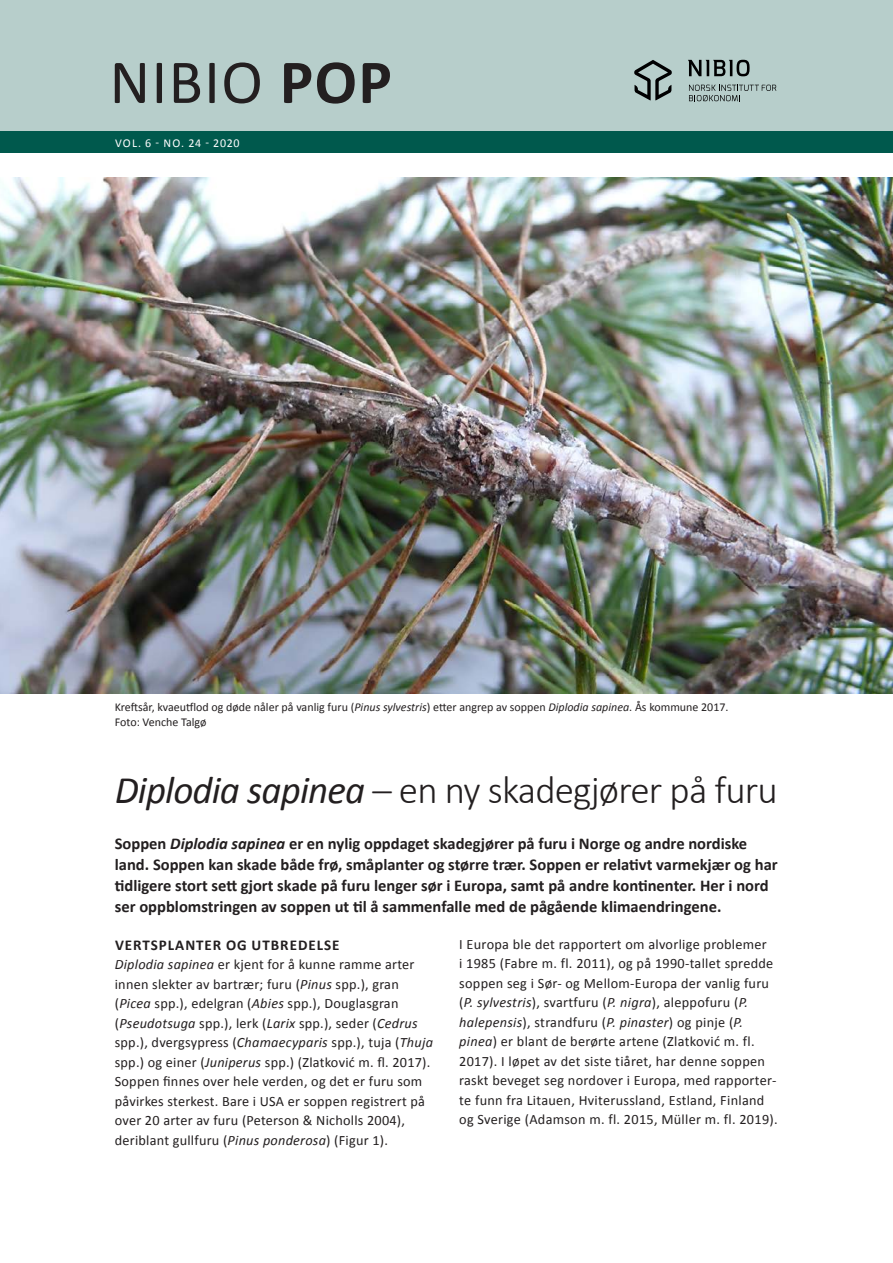
<style>
.page{position:relative;width:893px;height:1263px;background:#fff}
.page>*{position:absolute;margin:0;border:0;box-sizing:border-box;transform-origin:0 0}
.t1{font:63px "Calibri";letter-spacing:.02em;color:#231f20}
.t2{font:300 39px "Calibri";letter-spacing:-.02em;color:#231f20}
.t3{font:700 16.5px/21px "Calibri";color:#231f20}
.t4{font:700 15px "Calibri";letter-spacing:.065em;color:#231f20}
.t5{font:14.25px/19.5px "Calibri";letter-spacing:.015em;color:#231f20}
.t6{font:12px/14.4px "Calibri";color:#231f20}
.t7{font:12px "Calibri";letter-spacing:.06em;color:#fff}
.s1{font-weight:700}
.s2{font-style:italic}
.s3{font-weight:400;font-style:italic}
</style>
<div class="page">
<div style="left:0;top:0;width:893px;height:138px;background:#b7cecb"></div>
<div style="left:0;top:132px;width:893px;height:21px;background:#00594d"></div>
<svg style="left:634px;top:60px;width:38px;height:41px"></svg>
<svg style="left:688px;top:60px;width:62px;height:16px"></svg>
<svg style="left:689px;top:85px;width:87px;height:16px"></svg>
<img style="left:0;top:177px;width:893px;height:517px">
<h1 class="t1" style="left:109px;top:42px;width:284px">NIBIO <span class="s1">POP</span></h1>
<p class="t7" style="left:115px;top:136px;width:126px">VOL. 6 - NO. 24 - 2020</p>
<p class="t6" style="left:115px;top:700px;width:615px">Kreftsår, kvaeutflod og døde nåler på vanlig furu (<span class="s2">Pinus sylvestris</span>) etter angrep av soppen <span class="s2">Diplodia sapinea</span>. Ås kommune 2017.<br>Foto: Venche Talgø</p>
<h2 class="t2" style="left:115px;top:766px;width:664px"><span class="s3">Diplodia sapinea</span> – en ny skadegjører på furu</h2>
<p class="t3" style="left:115px;top:833px;width:664px">Soppen <span class="s2">Diplodia sapinea</span> er en nylig oppdaget skadegjører på furu i Norge og andre nordiske land. Soppen kan skade både frø, småplanter og større trær. Soppen er relativt varmekjær og har tidligere stort sett gjort skade på furu lenger sør i Europa, samt på andre kontinenter. Her i nord ser oppblomstringen av soppen ut til å sammenfalle med de pågående klimaendringene.</p>
<p class="t4" style="left:115px;top:935px;width:226px">VERTSPLANTER OG UTBREDELSE</p>
<p class="t5" style="left:115px;top:955px;width:320px"><span class="s2">Diplodia sapinea</span> er kjent for å kunne ramme arter innen slekter av bartrær; furu (<span class="s2">Pinus</span> spp.), gran (<span class="s2">Picea</span> spp.), edelgran (<span class="s2">Abies</span> spp.), Douglasgran (<span class="s2">Pseudotsuga</span> spp.), lerk (<span class="s2">Larix</span> spp.), seder (<span class="s2">Cedrus </span>spp.), dvergsypress (<span class="s2">Chamaecyparis</span> spp.), tuja (<span class="s2">Thuja </span>spp.) og einer (<span class="s2">Juniperus</span> spp.) (Zlatković m. fl. 2017).<br>Soppen finnes over hele verden, og det er furu som påvirkes sterkest. Bare i USA er soppen registrert på over 20 arter av furu (Peterson &amp; Nicholls 2004), deriblant gullfuru (<span class="s2">Pinus ponderosa</span>) (Figur 1).</p>
<p class="t5" style="left:459px;top:934px;width:320px">I Europa ble det rapportert om alvorlige problemer<br>i 1985 (Fabre m. fl. 2011), og på 1990-tallet spredde soppen seg i Sør- og Mellom-Europa der vanlig furu (<span class="s2">P. sylvestris</span>), svartfuru (<span class="s2">P. nigra</span>), aleppofuru (<span class="s2">P. halepensis</span>), strandfuru (<span class="s2">P. pinaster</span>) og pinje (<span class="s2">P. pinea</span>) er blant de berørte artene (Zlatković m. fl.<br>2017). I løpet av det siste tiåret, har denne soppen raskt beveget seg nordover i Europa, med rapporter&shy;te funn fra Litauen, Hviterussland, Estland, Finland og Sverige (Adamson m. fl. 2015, Müller m. fl. 2019).</p>
</div>
